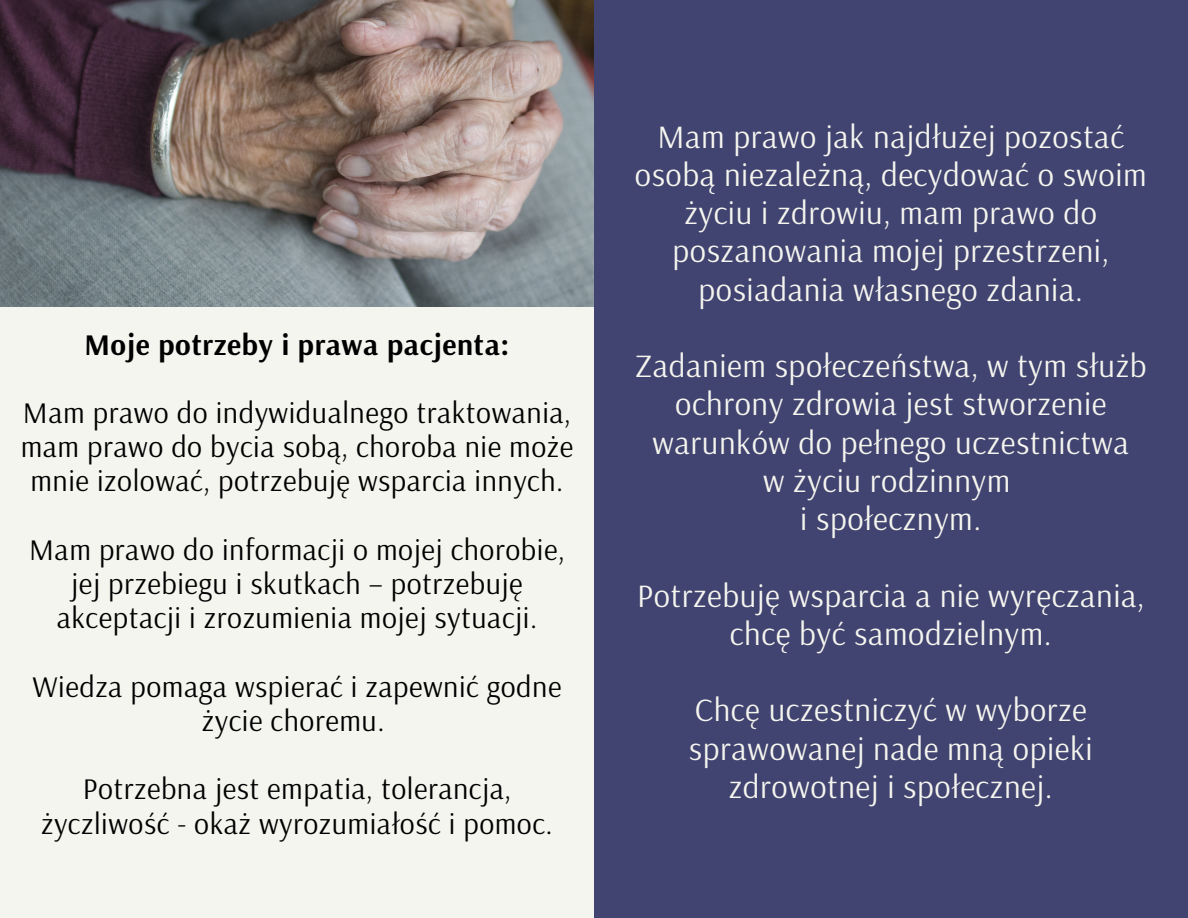
<style>
.page{position:relative;width:1188px;height:918px;background:#fff}
.page>*{position:absolute;margin:0;border:0;box-sizing:border-box;transform-origin:0 0}
.t1{font:32.4px/38.2px "Arsenal";letter-spacing:.02em;color:#f5f5ef;text-align:center}
.t2{font:29.85px/34.2px "Arsenal";letter-spacing:.02em;color:#000;text-align:center}
.t3{font:700 29.85px "Arsenal";letter-spacing:.02em;color:#000}
</style>
<div class="page">
<div style="left:0;top:0;width:593px;height:918px;background:#f5f5ef"></div>
<img style="left:0;top:0;width:594px;height:307px">
<div style="left:594px;top:0;width:594px;height:918px;background:#414370"></div>
<p class="t3" style="left:85px;top:325px;width:426px">Moje potrzeby i prawa pacjenta:</p>
<p class="t2" style="left:21px;top:395px;width:554px">Mam prawo do indywidualnego traktowania, mam prawo do bycia sobą, choroba nie może mnie izolować, potrzebuję wsparcia innych.</p>
<p class="t2" style="left:29px;top:532px;width:537px">Mam prawo do informacji o mojej chorobie, jej przebiegu i skutkach – potrzebuję akceptacji i zrozumienia mojej sytuacji.</p>
<p class="t2" style="left:32px;top:669px;width:531px">Wiedza pomaga wspierać i zapewnić godne życie choremu.</p>
<p class="t2" style="left:41px;top:771px;width:513px">Potrzebna jest empatia, tolerancja, życzliwość - okaż wyrozumiałość i pomoc.</p>
<p class="t1" style="left:635px;top:117px;width:513px">Mam prawo jak najdłużej pozostać osobą niezależną, decydować o swoim życiu i zdrowiu, mam prawo do poszanowania mojej przestrzeni, posiadania własnego zdania.</p>
<p class="t1" style="left:635px;top:346px;width:513px">Zadaniem społeczeństwa, w tym służb ochrony zdrowia jest stworzenie warunków do pełnego uczestnictwa</p>
<p class="t1" style="left:763px;top:461px;width:249px">w życiu rodzinnym</p>
<p class="t1" style="left:800px;top:499px;width:183px">i społecznym.</p>
<p class="t1" style="left:637px;top:576px;width:509px">Potrzebuję wsparcia a nie wyręczania, chcę być samodzielnym.</p>
<p class="t1" style="left:689px;top:690px;width:405px">Chcę uczestniczyć w wyborze sprawowanej nade mną opieki zdrowotnej i społecznej.</p>
</div>
